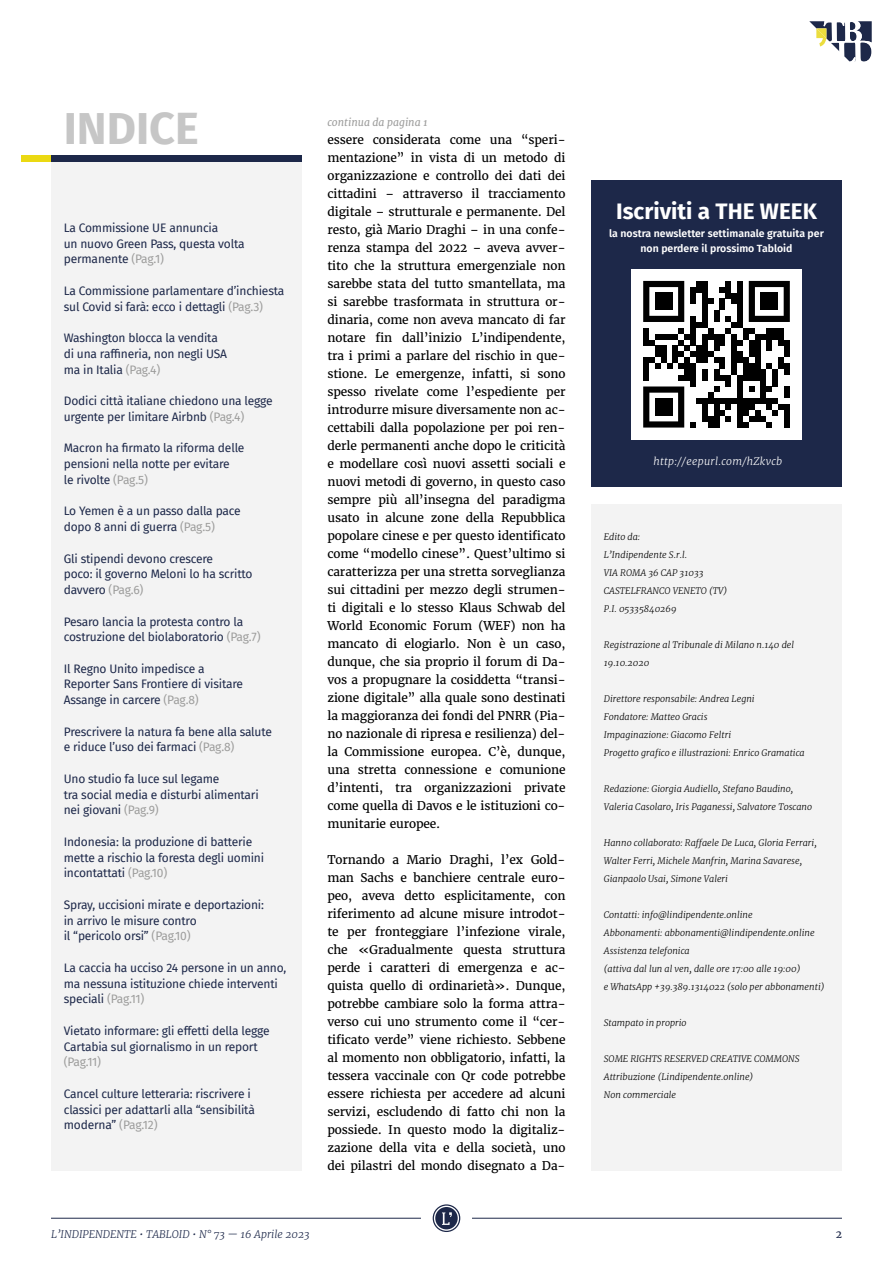
<style>
.page{position:relative;width:893px;height:1263px;background:#fff}
.page>*{position:absolute;margin:0;border:0;box-sizing:border-box;transform-origin:0 0}
.t1{font:700 45px "Fira Sans";color:#c6c6c6}
.t2{font:700 22.5px "Fira Sans";color:#fff}
.t3{font:12px/18px "Merriweather";letter-spacing:-.01em;color:#000;text-align:justify}
.t4{font:12px/15.8px "Fira Sans";letter-spacing:-.015em;color:#1d2849}
.t5{font:12px "Fira Sans";color:#9d9d9c}
.t6{font:600 10.5px/15px "Fira Sans";color:#fff;text-align:center}
.t7{font:italic 300 10.5px "Merriweather";color:#1d2849}
.t8{font:italic 300 10.5px "Merriweather";letter-spacing:.025em;color:#fff}
.t9{font:italic 10.5px "Merriweather";color:#9d9d9c}
.t10{font:10.5px "Merriweather";color:#1d2849}
.t11{font:italic 300 9px/18px "Merriweather";color:#000}
.s1{color:#9d9d9c}
</style>
<div class="page">
<hr style="left:51px;top:1218px;width:370px;height:1px;background:#1d2849">
<hr style="left:472px;top:1218px;width:370px;height:1px;background:#1d2849">
<svg style="left:433px;top:1204px;width:27px;height:28px"></svg>
<svg style="left:809px;top:21px;width:63px;height:41px"></svg>
<div style="left:21px;top:156px;width:30px;height:6px;background:#ebd912"></div>
<div style="left:51px;top:156px;width:251px;height:6px;background:#1d2849"></div>
<div style="left:51px;top:162px;width:251px;height:1008px;background:#f3f3f3"></div>
<div style="left:591px;top:180px;width:251px;height:306px;background:#1d2849"></div>
<div style="left:591px;top:504px;width:251px;height:666px;background:#f3f3f3"></div>
<div style="left:631px;top:269px;width:170px;height:170px;background:#fff"></div>
<svg style="left:643px;top:281px;width:147px;height:147px"></svg>
<div style="left:655px;top:293px;width:17px;height:17px;background:#000"></div>
<div style="left:760px;top:293px;width:18px;height:17px;background:#000"></div>
<div style="left:655px;top:398px;width:17px;height:18px;background:#000"></div>
<h1 class="t1" style="left:64px;top:90px;width:137px">INDICE</h1>
<p class="t4" style="left:64px;top:219px;width:182px">La Commissione UE annuncia<br>un nuovo Green Pass, questa volta permanente <span class="s1">(Pag.1)</span></p>
<p class="t4" style="left:64px;top:282px;width:222px">La Commissione parlamentare d’inchiesta sul Covid si farà: ecco i dettagli <span class="s1">(Pag.3)</span></p>
<p class="t4" style="left:64px;top:330px;width:165px">Washington blocca la vendita di una raffineria, non negli USA ma in Italia <span class="s1">(Pag.4)</span></p>
<p class="t4" style="left:64px;top:393px;width:210px">Dodici città italiane chiedono una legge urgente per limitare Airbnb <span class="s1">(Pag.4)</span></p>
<p class="t4" style="left:64px;top:440px;width:182px">Macron ha firmato la riforma delle pensioni nella notte per evitare<br>le rivolte <span class="s1">(Pag.5)</span></p>
<p class="t4" style="left:64px;top:503px;width:178px">Lo Yemen è a un passo dalla pace dopo 8 anni di guerra <span class="s1">(Pag.5)</span></p>
<p class="t4" style="left:64px;top:550px;width:190px">Gli stipendi devono crescere<br>poco: il governo Meloni lo ha scritto davvero <span class="s1">(Pag.6)</span></p>
<p class="t4" style="left:64px;top:613px;width:198px">Pesaro lancia la protesta contro la costruzione del biolaboratorio <span class="s1">(Pag.7)</span></p>
<p class="t4" style="left:64px;top:660px;width:181px">Il Regno Unito impedisce a<br>Reporter Sans Frontiere di visitare<br>Assange in carcere <span class="s1">(Pag.8)</span></p>
<p class="t4" style="left:64px;top:723px;width:210px">Prescrivere la natura fa bene alla salute e riduce l’uso dei farmaci <span class="s1">(Pag.8)</span></p>
<p class="t4" style="left:64px;top:771px;width:196px">Uno studio fa luce sul legame<br>tra social media e disturbi alimentari nei giovani <span class="s1">(Pag.9)</span></p>
<p class="t4" style="left:64px;top:834px;width:202px">Indonesia: la produzione di batterie mette a rischio la foresta degli uomini incontattati <span class="s1">(Pag.10)</span></p>
<p class="t4" style="left:64px;top:896px;width:202px">Spray, uccisioni mirate e deportazioni: in arrivo le misure contro<br>il “pericolo orsi” <span class="s1">(Pag.10)</span></p>
<p class="t4" style="left:64px;top:959px;width:224px">La caccia ha ucciso 24 persone in un anno, ma nessuna istituzione chiede interventi speciali <span class="s1">(Pag.11)</span></p>
<p class="t4" style="left:64px;top:1022px;width:207px">Vietato informare: gli effetti della legge<br>Cartabia sul giornalismo in un report</p>
<p class="t5" style="left:64px;top:1053px;width:39px">(Pag.11)</p>
<p class="t4" style="left:64px;top:1085px;width:193px">Cancel culture letteraria: riscrivere i classici per adattarli alla “sensibilità moderna” <span class="s1">(Pag.12)</span></p>
<p class="t9" style="left:327px;top:116px;width:102px">continua da pagina 1</p>
<p class="t3" style="left:327px;top:131px;width:240px">essere considerata come una “speri&shy;mentazione” in vista di un metodo di organizzazione e controllo dei dati dei cittadini – attraverso il tracciamento digitale – strutturale e permanente. Del resto, già Mario Draghi – in una confe&shy;renza stampa del 2022 – aveva avver&shy;tito che la struttura emergenziale non sarebbe stata del tutto smantellata, ma si sarebbe trasformata in struttura or&shy;dinaria, come non aveva mancato di far notare fin dall’inizio L’indipendente, tra i primi a parlare del rischio in que&shy;stione. Le emergenze, infatti, si sono spesso rivelate come l’espediente per introdurre misure diversamente non ac&shy;cettabili dalla popolazione per poi ren&shy;derle permanenti anche dopo le criticità e modellare così nuovi assetti sociali e nuovi metodi di governo, in questo caso sempre più all’insegna del paradigma usato in alcune zone della Repubblica popolare cinese e per questo identificato come “modello cinese”. Quest’ultimo si caratterizza per una stretta sorveglianza sui cittadini per mezzo degli strumen&shy;ti digitali e lo stesso Klaus Schwab del World Economic Forum (WEF) non ha mancato di elogiarlo. Non è un caso, dunque, che sia proprio il forum di Da&shy;vos a propugnare la cosiddetta “transi&shy;zione digitale” alla quale sono destinati la maggioranza dei fondi del PNRR (Pia&shy;no nazionale di ripresa e resilienza) del&shy;la Commissione europea. C’è, dunque, una stretta connessione e comunione d’intenti, tra organizzazioni private come quella di Davos e le istituzioni co&shy;munitarie europee.</p>
<p class="t3" style="left:327px;top:851px;width:240px">Tornando a Mario Draghi, l’ex Gold&shy;man Sachs e banchiere centrale euro&shy;peo, aveva detto esplicitamente, con riferimento ad alcune misure introdot&shy;te per fronteggiare l’infezione virale, che «Gradualmente questa struttura perde i caratteri di emergenza e ac&shy;quista quello di ordinarietà». Dunque, potrebbe cambiare solo la forma attra&shy;verso cui uno strumento come il “cer&shy;tificato verde” viene richiesto. Sebbene al momento non obbligatorio, infatti, la tessera vaccinale con Qr code potrebbe essere richiesta per accedere ad alcuni servizi, escludendo di fatto chi non la possiede. In questo modo la digitaliz&shy;zazione della vita e della società, uno dei pilastri del mondo disegnato a Da-</p>
<h2 class="t2" style="left:616px;top:192px;width:202px">Iscriviti a THE WEEK</h2>
<p class="t6" style="left:609px;top:225px;width:216px">la nostra newsletter settimanale gratuita per non perdere il prossimo Tabloid</p>
<p class="t8" style="left:653px;top:454px;width:130px">http://eepurl.com/hZkvcb</p>
<p class="t11" style="left:604px;top:528px;width:125px">Edito da:<br>L’Indipendente S.r.l.<br>VIA ROMA 36 CAP 31033<br>CASTELFRANCO VENETO (TV)<br>P.I. 05335840269</p>
<p class="t11" style="left:604px;top:636px;width:192px">Registrazione al Tribunale di Milano n.140 del<br>19.10.2020</p>
<p class="t11" style="left:604px;top:690px;width:202px">Direttore responsabile: Andrea Legni<br>Fondatore: Matteo Gracis<br>Impaginazione: Giacomo Feltri<br>Progetto grafico e illustrazioni: Enrico Gramatica</p>
<p class="t11" style="left:604px;top:780px;width:210px">Redazione: Giorgia Audiello, Stefano Baudino,<br>Valeria Casolaro, Iris Paganessi, Salvatore Toscano</p>
<p class="t11" style="left:604px;top:834px;width:215px">Hanno collaborato: Raffaele De Luca, Gloria Ferrari,<br>Walter Ferri, Michele Manfrin, Marina Savarese,<br>Gianpaolo Usai, Simone Valeri</p>
<p class="t11" style="left:604px;top:906px;width:222px">Contatti: info@lindipendente.online<br>Abbonamenti: abbonamenti@lindipendente.online Assistenza telefonica<br>(attiva dal lun al ven, dalle ore 17:00 alle 19:00)<br>e WhatsApp +39.389.1314022 (solo per abbonamenti)</p>
<p class="t11" style="left:604px;top:1014px;width:84px">Stampato in proprio</p>
<p class="t11" style="left:604px;top:1050px;width:197px">SOME RIGHTS RESERVED CREATIVE COMMONS<br>Attribuzione (Lindipendente.online)<br>Non commerciale</p>
<p class="t7" style="left:51px;top:1227px;width:260px">L’INDIPENDENTE • TABLOID • N° 73 — 16 Aprile 2023</p>
<p class="t10" style="left:836px;top:1227px;width:8px">2</p>
</div>
